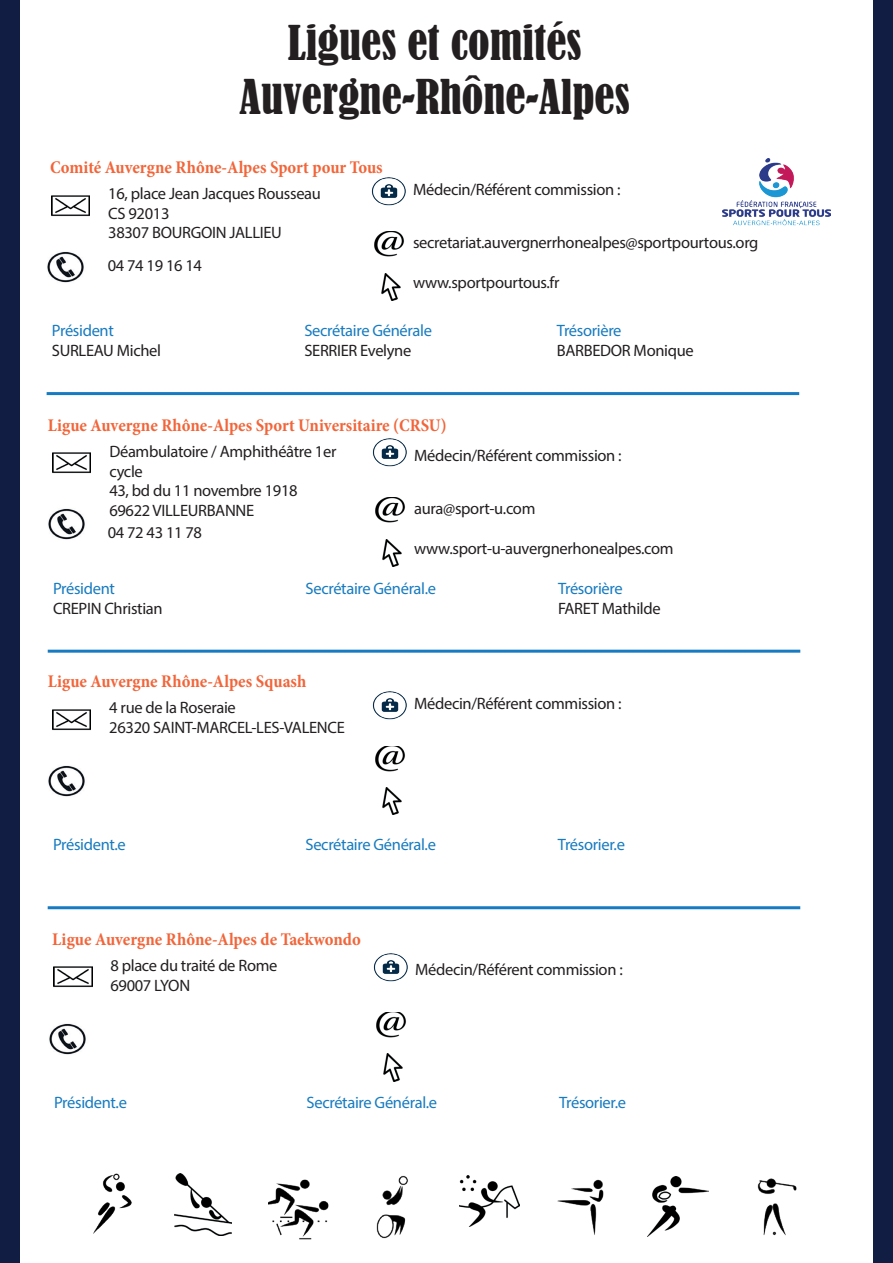
<style>
.page{position:relative;width:893px;height:1263px;background:#fff}
.page>*{position:absolute;margin:0;border:0;box-sizing:border-box;transform-origin:0 0}
.t1{font:condensed 45px/54px "Bernard";color:#231f20;text-align:center}
.t2{font:700 condensed 18px "Minion Pro";color:#f26539}
.t3{font:16.5px/19.8px "Myriad Pro";letter-spacing:-.02em;color:#231f20}
.t4{font:16.5px "Myriad Pro";letter-spacing:-.02em;color:#177bc1}
</style>
<div class="page">
<div style="left:874px;top:0;width:19px;height:1263px;background:#121d44"></div>
<div style="left:0;top:0;width:19px;height:1263px;background:#121d44"></div>
<hr style="left:47px;top:392px;width:752px;height:3px;background:#177bc1">
<hr style="left:48px;top:906px;width:752px;height:3px;background:#177bc1">
<hr style="left:48px;top:650px;width:752px;height:3px;background:#177bc1">
<img style="left:51px;top:195px;width:39px;height:22px">
<img style="left:52px;top:709px;width:39px;height:22px">
<img style="left:52px;top:452px;width:39px;height:22px">
<img style="left:53px;top:966px;width:39px;height:22px">
<img style="left:47px;top:251px;width:37px;height:32px">
<img style="left:48px;top:765px;width:37px;height:32px">
<img style="left:48px;top:508px;width:37px;height:32px">
<img style="left:49px;top:1023px;width:37px;height:32px">
<img style="left:723px;top:159px;width:107px;height:67px">
<img style="left:174px;top:1174px;width:58px;height:61px">
<img style="left:268px;top:1179px;width:61px;height:61px">
<img style="left:376px;top:1176px;width:32px;height:63px">
<img style="left:459px;top:1176px;width:61px;height:51px">
<img style="left:648px;top:1176px;width:60px;height:60px">
<img style="left:757px;top:1178px;width:40px;height:58px">
<img style="left:93px;top:1173px;width:39px;height:61px">
<img style="left:557px;top:1179px;width:47px;height:56px">
<img style="left:374px;top:232px;width:30px;height:25px">
<img style="left:375px;top:746px;width:30px;height:25px">
<img style="left:375px;top:498px;width:30px;height:25px">
<img style="left:376px;top:1012px;width:30px;height:25px">
<img style="left:371px;top:177px;width:35px;height:29px">
<img style="left:372px;top:691px;width:35px;height:29px">
<img style="left:372px;top:438px;width:35px;height:29px">
<img style="left:373px;top:953px;width:35px;height:29px">
<img style="left:381px;top:273px;width:20px;height:28px">
<img style="left:382px;top:787px;width:20px;height:28px">
<img style="left:382px;top:539px;width:20px;height:28px">
<img style="left:383px;top:1053px;width:20px;height:28px">
<h1 class="t1" style="left:240px;top:16px;width:392px">Ligues et comités<br>Auvergne-Rhône-Alpes</h1>
<p class="t2" style="left:50px;top:155px;width:334px">Comité Auvergne Rhône-Alpes Sport pour Tous</p>
<p class="t3" style="left:108px;top:183px;width:214px">16, place Jean Jacques Rousseau<br>CS 92013<br>38307 BOURGOIN JALLIEU</p>
<p class="t3" style="left:108px;top:256px;width:96px">04 74 19 16 14</p>
<p class="t3" style="left:413px;top:179px;width:209px">Médecin/Référent commission :</p>
<p class="t3" style="left:413px;top:232px;width:347px">secretariat.auvergnerrhonealpes@sportpourtous.org</p>
<p class="t3" style="left:413px;top:272px;width:148px">www.sportpourtous.fr</p>
<p class="t4" style="left:52px;top:321px;width:63px">Président</p>
<p class="t3" style="left:52px;top:340px;width:111px">SURLEAU Michel</p>
<p class="t4" style="left:304px;top:321px;width:129px">Secrétaire Générale</p>
<p class="t3" style="left:304px;top:340px;width:108px">SERRIER Evelyne</p>
<p class="t2" style="left:48px;top:413px;width:400px">Ligue Auvergne Rhône-Alpes Sport Universitaire (CRSU)</p>
<p class="t4" style="left:557px;top:321px;width:66px">Trésorière</p>
<p class="t3" style="left:557px;top:340px;width:138px">BARBEDOR Monique</p>
<p class="t3" style="left:109px;top:441px;width:229px">Déambulatoire / Amphithéâtre 1er cycle<br>43, bd du 11 novembre 1918<br>69622 VILLEURBANNE</p>
<p class="t3" style="left:108px;top:522px;width:96px">04 72 43 11 78</p>
<p class="t3" style="left:414px;top:445px;width:209px">Médecin/Référent commission :</p>
<p class="t3" style="left:414px;top:498px;width:123px">aura@sport-u.com</p>
<p class="t3" style="left:414px;top:538px;width:261px">www.sport-u-auvergnerhonealpes.com</p>
<p class="t4" style="left:53px;top:578px;width:63px">Président</p>
<p class="t3" style="left:53px;top:598px;width:111px">CREPIN Christian</p>
<p class="t4" style="left:306px;top:578px;width:132px">Secrétaire Général.e</p>
<p class="t2" style="left:48px;top:669px;width:260px">Ligue Auvergne Rhône-Alpes Squash</p>
<p class="t4" style="left:558px;top:578px;width:66px">Trésorière</p>
<p class="t3" style="left:558px;top:598px;width:104px">FARET Mathilde</p>
<p class="t3" style="left:109px;top:697px;width:237px">4 rue de la Roseraie<br>26320 SAINT-MARCEL-LES-VALENCE</p>
<p class="t3" style="left:414px;top:694px;width:209px">Médecin/Référent commission :</p>
<p class="t4" style="left:53px;top:835px;width:74px">Président.e</p>
<p class="t4" style="left:305px;top:835px;width:132px">Secrétaire Général.e</p>
<p class="t2" style="left:52px;top:927px;width:310px">Ligue Auvergne Rhône-Alpes de Taekwondo</p>
<p class="t4" style="left:558px;top:835px;width:69px">Trésorier.e</p>
<p class="t3" style="left:110px;top:955px;width:169px">8 place du traité de Rome<br>69007 LYON</p>
<p class="t3" style="left:415px;top:960px;width:209px">Médecin/Référent commission :</p>
<p class="t4" style="left:54px;top:1092px;width:74px">Président.e</p>
<p class="t4" style="left:307px;top:1092px;width:132px">Secrétaire Général.e</p>
<p class="t4" style="left:559px;top:1092px;width:69px">Trésorier.e</p>
</div>
